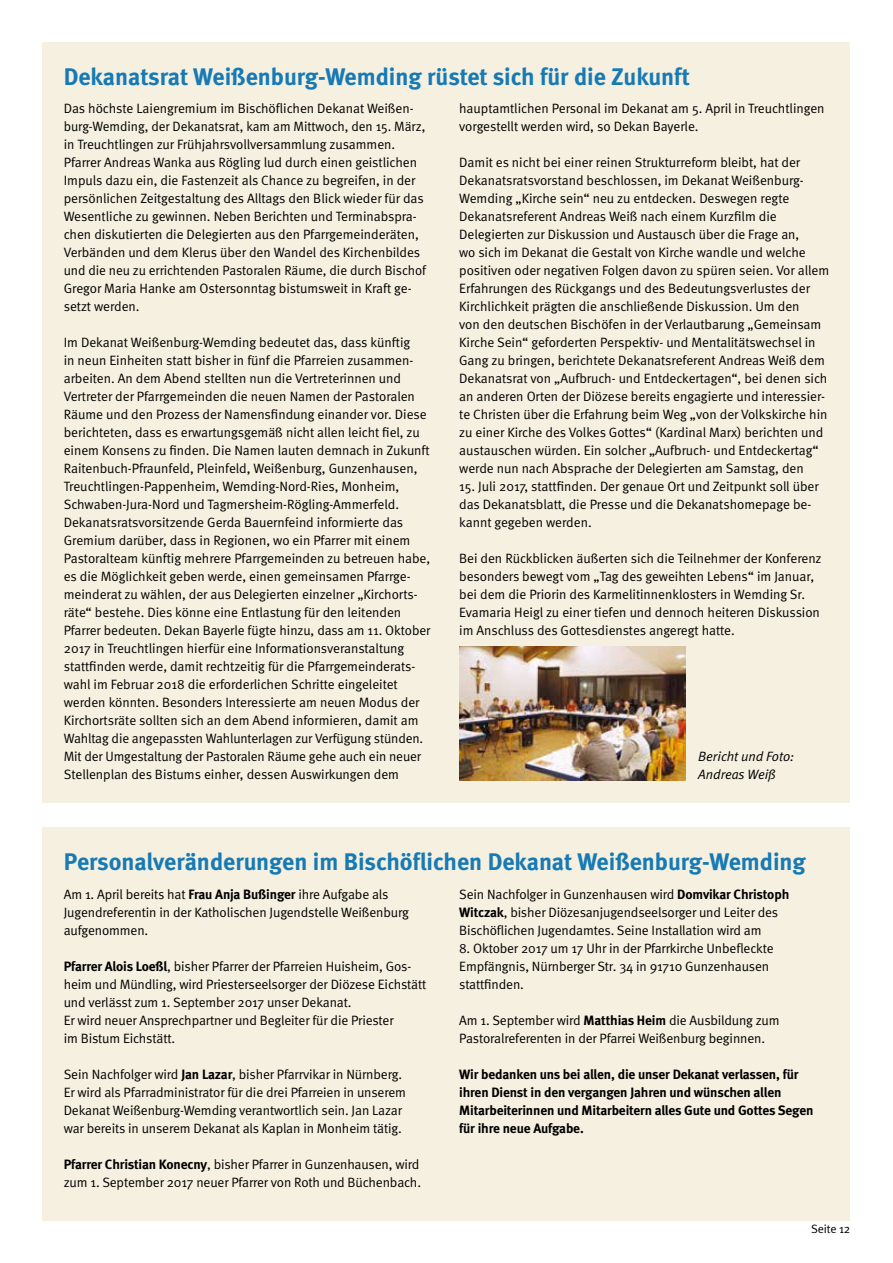
<style>
.page{position:relative;width:893px;height:1263px;background:#fff}
.page>*{position:absolute;margin:0;border:0;box-sizing:border-box;transform-origin:0 0}
.t1{font:700 24px "Meta";color:#177ab4}
.t2{font:13.5px/18px "Meta Normal";letter-spacing:-.01em;color:#000}
.t3{font:700 13.5px/18px "Meta";letter-spacing:-.01em;color:#000}
.t4{font:italic 13.5px/18px "Meta Normal";letter-spacing:-.005em;color:#000}
.t5{font:12px "Meta Normal";letter-spacing:-.01em;color:#000}
.s1{font-family:"Meta";font-weight:700}
</style>
<div class="page">
<div style="left:43px;top:43px;width:807px;height:760px;background:#f5f0e0"></div>
<div style="left:43px;top:827px;width:807px;height:393px;background:#f5f0e0"></div>
<img style="left:459px;top:646px;width:226px;height:134px">
<h1 class="t1" style="left:64px;top:62px;width:628px">Dekanatsrat Weißenburg-Wemding rüstet sich für die Zukunft</h1>
<p class="t2" style="left:64px;top:99px;width:364px">Das höchste Laiengremium im Bischöflichen Dekanat Weißen&shy;burg-Wemding, der Dekanatsrat, kam am Mittwoch, den 15. März, in Treuchtlingen zur Frühjahrsvollversammlung zusammen.<br>Pfarrer Andreas Wanka aus Rögling lud durch einen geistlichen Impuls dazu ein, die Fastenzeit als Chance zu begreifen, in der persönlichen Zeitgestaltung des Alltags den Blick wieder für das Wesentliche zu gewinnen. Neben Berichten und Terminabspra&shy;chen diskutierten die Delegierten aus den Pfarrgemeinderäten, Verbänden und dem Klerus über den Wandel des Kirchenbildes und die neu zu errichtenden Pastoralen Räume, die durch Bischof Gregor Maria Hanke am Ostersonntag bistumsweit in Kraft ge&shy;setzt werden.</p>
<p class="t2" style="left:64px;top:333px;width:368px">Im Dekanat Weißenburg-Wemding bedeutet das, dass künftig<br>in neun Einheiten statt bisher in fünf die Pfarreien zusammen&shy;arbeiten. An dem Abend stellten nun die Vertreterinnen und Vertreter der Pfarrgemeinden die neuen Namen der Pastoralen Räume und den Prozess der Namensfindung einander vor. Diese berichteten, dass es erwartungsgemäß nicht allen leicht fiel, zu einem Konsens zu finden. Die Namen lauten demnach in Zukunft Raitenbuch-Pfraunfeld, Pleinfeld, Weißenburg, Gunzenhausen, Treuchtlingen-Pappenheim, Wemding-Nord-Ries, Monheim, Schwaben-Jura-Nord und Tagmersheim-Rögling-Ammerfeld.<br>Dekanatsratsvorsitzende Gerda Bauernfeind informierte das Gremium darüber, dass in Regionen, wo ein Pfarrer mit einem Pastoralteam künftig mehrere Pfarrgemeinden zu betreuen habe, es die Möglichkeit geben werde, einen gemeinsamen Pfarrge&shy;meinderat zu wählen, der aus Delegierten einzelner „Kirchorts&shy;räte“ bestehe. Dies könne eine Entlastung für den leitenden Pfarrer bedeuten. Dekan Bayerle fügte hinzu, dass am 11. Oktober 2017 in Treuchtlingen hierfür eine Informationsveranstaltung stattfinden werde, damit rechtzeitig für die Pfarrgemeinderats&shy;wahl im Februar 2018 die erforderlichen Schritte eingeleitet werden könnten. Besonders Interessierte am neuen Modus der Kirchortsräte sollten sich an dem Abend informieren, damit am Wahltag die angepassten Wahlunterlagen zur Verfügung stünden.<br>Mit der Umgestaltung der Pastoralen Räume gehe auch ein neuer Stellenplan des Bistums einher, dessen Auswirkungen dem</p>
<p class="t2" style="left:459px;top:99px;width:367px">hauptamtlichen Personal im Dekanat am 5. April in Treuchtlingen vorgestellt werden wird, so Dekan Bayerle.</p>
<p class="t2" style="left:459px;top:153px;width:371px">Damit es nicht bei einer reinen Strukturreform bleibt, hat der Dekanatsratsvorstand beschlossen, im Dekanat Weißenburg-Wemding „Kirche sein“ neu zu entdecken. Deswegen regte Dekanatsreferent Andreas Weiß nach einem Kurzfilm die Delegierten zur Diskussion und Austausch über die Frage an,<br>wo sich im Dekanat die Gestalt von Kirche wandle und welche positiven oder negativen Folgen davon zu spüren seien. Vor allem Erfahrungen des Rückgangs und des Bedeutungsverlustes der Kirchlichkeit prägten die anschließende Diskussion. Um den<br>von den deutschen Bischöfen in der Verlautbarung „Gemeinsam Kirche Sein“ geforderten Perspektiv- und Mentalitätswechsel in Gang zu bringen, berichtete Dekanatsreferent Andreas Weiß dem Dekanatsrat von „Aufbruch- und Entdeckertagen“, bei denen sich an anderen Orten der Diözese bereits engagierte und interessier&shy;te Christen über die Erfahrung beim Weg „von der Volkskirche hin zu einer Kirche des Volkes Gottes“ (Kardinal Marx) berichten und austauschen würden. Ein solcher „Aufbruch- und Entdeckertag“ werde nun nach Absprache der Delegierten am Samstag, den</p>
<p class="t2" style="left:459px;top:477px;width:361px">15. Juli 2017, stattfinden. Der genaue Ort und Zeitpunkt soll über das Dekanatsblatt, die Presse und die Dekanatshomepage be&shy;kannt gegeben werden.</p>
<p class="t2" style="left:459px;top:549px;width:364px">Bei den Rückblicken äußerten sich die Teilnehmer der Konferenz besonders bewegt vom „Tag des geweihten Lebens“ im Januar, bei dem die Priorin des Karmelitinnenklosters in Wemding Sr.<br>Evamaria Heigl zu einer tiefen und dennoch heiteren Diskussion im Anschluss des Gottesdienstes angeregt hatte.</p>
<p class="t4" style="left:698px;top:747px;width:97px">Bericht und Foto:<br>Andreas Weiß</p>
<h1 class="t1" style="left:64px;top:847px;width:744px">Personalveränderungen im Bischöflichen Dekanat Weißenburg-Wemding</h1>
<p class="t2" style="left:64px;top:885px;width:347px">Am 1. April bereits hat <span class="s1">Frau Anja Bußinger</span> ihre Aufgabe als<br>Jugendreferentin in der Katholischen Jugendstelle Weißenburg aufgenommen.</p>
<p class="t2" style="left:64px;top:957px;width:364px"><span class="s1">Pfarrer Alois Loeßl</span>, bisher Pfarrer der Pfarreien Huisheim, Gos&shy;heim und Mündling, wird Priesterseelsorger der Diözese Eichstätt und verlässt zum 1. September 2017 unser Dekanat.<br>Er wird neuer Ansprechpartner und Begleiter für die Priester<br>im Bistum Eichstätt.</p>
<p class="t2" style="left:64px;top:1065px;width:344px">Sein Nachfolger wird <span class="s1">Jan Lazar</span>, bisher Pfarrvikar in Nürnberg.<br>Er wird als Pfarradministrator für die drei Pfarreien in unserem Dekanat Weißenburg-Wemding verantwortlich sein. Jan Lazar war bereits in unserem Dekanat als Kaplan in Monheim tätig.</p>
<p class="t2" style="left:64px;top:1155px;width:359px"><span class="s1">Pfarrer Christian Konecny</span>, bisher Pfarrer in Gunzenhausen, wird zum 1. September 2017 neuer Pfarrer von Roth und Büchenbach.</p>
<p class="t2" style="left:459px;top:885px;width:332px">Sein Nachfolger in Gunzenhausen wird <span class="s1">Domvikar Christoph<br>Witczak</span>, bisher Diözesanjugendseelsorger und Leiter des<br>Bischöflichen Jugendamtes. Seine Installation wird am</p>
<p class="t2" style="left:459px;top:939px;width:316px">8. Oktober 2017 um 17 Uhr in der Pfarrkirche Unbefleckte<br>Empfängnis, Nürnberger Str. 34 in 91710 Gunzenhausen stattfinden.</p>
<p class="t2" style="left:459px;top:1011px;width:322px">Am 1. September wird <span class="s1">Matthias Heim</span> die Ausbildung zum<br>Pastoralreferenten in der Pfarrei Weißenburg beginnen.</p>
<p class="t3" style="left:459px;top:1065px;width:356px">Wir bedanken uns bei allen, die unser Dekanat verlassen, für ihren Dienst in den vergangen Jahren und wünschen allen Mitarbeiterinnen und Mitarbeitern alles Gute und Gottes Segen für ihre neue Aufgabe.</p>
<p class="t5" style="left:811px;top:1222px;width:41px">Seite 12</p>
</div>
